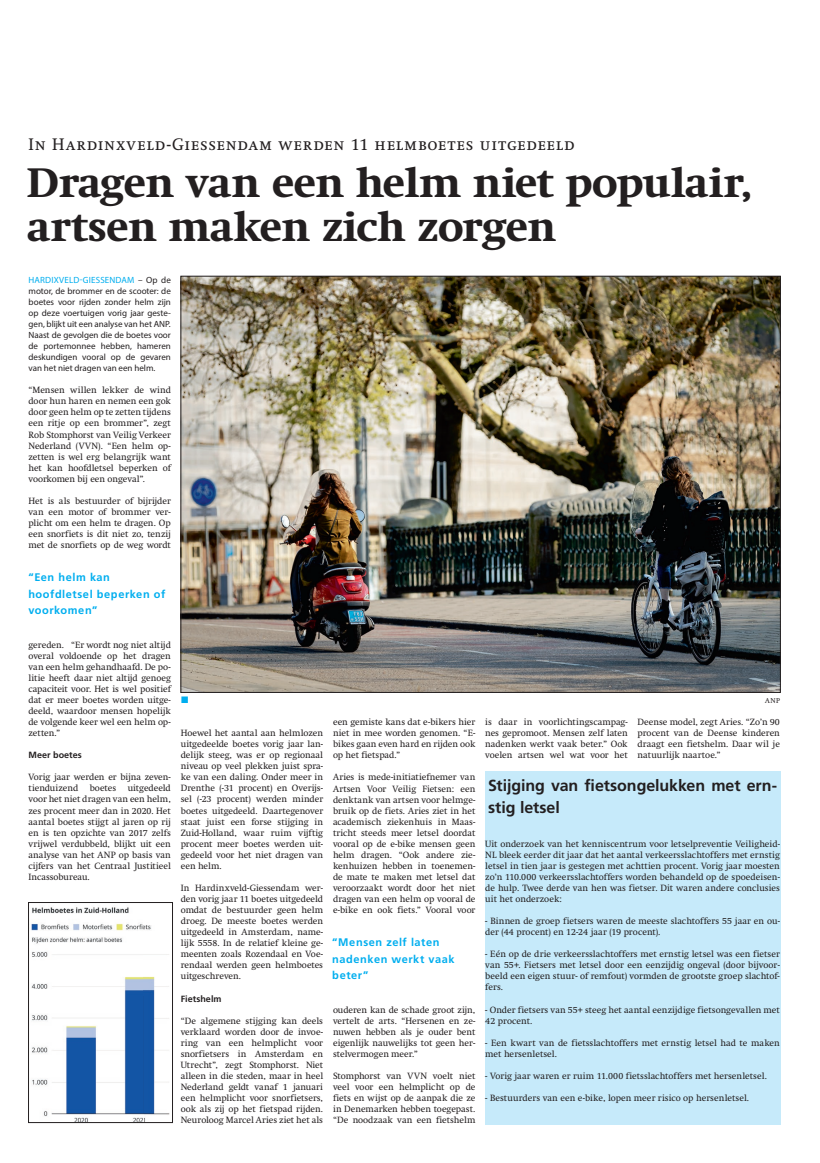
<style>
.page{position:relative;width:820px;height:1163px;background:#fff}
.page>*{position:absolute;margin:0;border:0;box-sizing:border-box;transform-origin:0 0}
.t1{font:800 40px/44.2px "Swift";letter-spacing:-.01em;color:#231f20}
.t2{font:16.5px "Swift";letter-spacing:.045em;color:#231f20}
.t3{font:700 16px/22.1px "Frutiger LT Std";letter-spacing:-.005em;color:#231f20}
.t4{font:700 11px/16.5px "Frutiger LT Std";letter-spacing:.05em;color:#00aeef}
.t5{font:9px/11.1px "Swift";letter-spacing:.005em;color:#231f20;text-align:justify}
.t6{font:9px/11.1px "Myriad Pro";color:#231f20;text-align:justify}
.t7{font:9px/11.1px "Swift";letter-spacing:.03em;color:#231f20}
.t8{font:700 9px "Frutiger LT Std";letter-spacing:.005em;color:#231f20}
.t9{font:7px "Swift";color:#231f20}
.s1{color:#00aeef}
</style>
<div class="page">
<img style="left:182px;top:278px;width:596px;height:412px">
<img style="left:31px;top:907px;width:139px;height:213px">
<div style="left:28px;top:902px;width:145px;height:220px;border:1px solid #231f20"></div>
<div style="left:485px;top:771px;width:295px;height:353px;background:#c6eafa"></div>
<h2 class="t2" style="left:28px;top:135px;width:547px">In Hardinxveld-Giessendam werden 11 helmboetes uitgedeeld</h2>
<h1 class="t1" style="left:27px;top:161px;width:727px">Dragen van een helm niet populair, artsen maken zich zorgen</h1>
<p class="t6" style="left:28px;top:274px;width:144px"><span class="s1">HARDIXVELD-GIESSENDAM</span> – Op de motor, de brommer en de scooter: de boetes voor rijden zonder helm zijn op deze voertuigen vorig jaar geste&shy;gen, blijkt uit een analyse van het ANP.<br>Naast de gevolgen die de boetes voor de portemonnee hebben, hameren deskundigen vooral op de gevaren van het niet dragen van een helm.</p>
<p class="t5" style="left:28px;top:384px;width:144px">“Mensen willen lekker de wind door hun haren en nemen een gok door geen helm op te zetten tijdens een ritje op een brommer”, zegt Rob Stomphorst van Veilig Verkeer Nederland (VVN). “Een helm op&shy;zetten is wel erg belangrijk want het kan hoofdletsel beperken of voorkomen bij een ongeval”.</p>
<p class="t5" style="left:28px;top:495px;width:144px">Het is als bestuurder of bijrijder van een motor of brommer ver&shy;plicht om een helm te dragen. Op een snorfiets is dit niet zo, tenzij met de snorfiets op de weg wordt</p>
<p class="t4" style="left:28px;top:569px;width:138px">“Een helm kan hoofdletsel beperken of voorkomen”</p>
<p class="t5" style="left:28px;top:639px;width:144px">gereden. “Er wordt nog niet altijd overal voldoende op het dragen van een helm gehandhaafd. De po&shy;litie heeft daar niet altijd genoeg capaciteit voor. Het is wel positief dat er meer boetes worden uitge&shy;deeld, waardoor mensen hopelijk de volgende keer wel een helm op&shy;zetten.”</p>
<p class="t8" style="left:28px;top:749px;width:55px">Meer boetes</p>
<p class="t5" style="left:28px;top:771px;width:144px">Vorig jaar werden er bijna zeven&shy;tienduizend</p>
<p class="t5" style="left:28px;top:782px;width:144px;text-indent:99px">uitgedeeld voor het niet dragen van een helm, zes procent meer dan in 2020. Het aantal boetes stijgt al jaren op rij en is ten opzichte van 2017 zelfs vrijwel verdubbeld, blijkt uit een analyse van het ANP op basis van cijfers van het Centraal Justitieel Incassobureau.</p>
<p class="t5" style="left:90px;top:782px;width:28px">boetes</p>
<p class="t5" style="left:181px;top:727px;width:144px">Hoewel het aantal aan helmlozen uitgedeelde boetes vorig jaar lan&shy;delijk steeg, was er op regionaal niveau op veel plekken juist spra&shy;ke van een daling. Onder meer in Drenthe (-31 procent) en Overijs&shy;sel (-23 procent) werden minder boetes uitgedeeld. Daartegenover staat juist een forse stijging in Zuid-Holland, waar ruim vijftig procent meer boetes werden uit&shy;gedeeld voor het niet dragen van een helm.</p>
<p class="t5" style="left:181px;top:882px;width:144px">In Hardinxveld-Giessendam wer&shy;den vorig jaar 11 boetes uitgedeeld omdat de bestuurder geen helm droeg. De meeste boetes werden uitgedeeld in Amsterdam, name&shy;lijk 5558. In de relatief kleine ge&shy;meenten zoals Rozendaal en Voe&shy;rendaal werden geen helmboetes uitgeschreven.</p>
<p class="t8" style="left:181px;top:992px;width:42px">Fietshelm</p>
<p class="t5" style="left:181px;top:1014px;width:144px">“De algemene stijging kan deels verklaard worden door de invoe&shy;ring van een helmplicht voor snorfietsers in Amsterdam en Utrecht”, zegt Stomphorst. Niet alleen in die steden, maar in heel Nederland geldt vanaf 1 januari een helmplicht voor snorfietsers, ook als zij op het fietspad rijden.<br>Neuroloog Marcel Aries ziet het als</p>
<p class="t5" style="left:333px;top:716px;width:144px">een gemiste kans dat e-bikers hier niet in mee worden genomen. “E&shy;bikes gaan even hard en rijden ook op het fietspad.”</p>
<p class="t5" style="left:333px;top:771px;width:144px">Aries is mede-initiatiefnemer van Artsen Voor Veilig Fietsen: een denktank van artsen voor helmge&shy;bruik op de fiets. Aries ziet in het academisch ziekenhuis in Maas&shy;tricht steeds meer letsel doordat vooral op de e-bike mensen geen helm dragen. “Ook andere zie&shy;kenhuizen hebben in toenemen&shy;de mate te maken met letsel dat veroorzaakt wordt door het niet dragen van een helm op vooral de e-bike en ook fiets.” Vooral voor</p>
<p class="t4" style="left:332px;top:933px;width:124px">“Mensen zelf laten nadenken werkt vaak beter”</p>
<p class="t5" style="left:333px;top:1003px;width:144px">ouderen kan de schade groot zijn, vertelt de arts. “Hersenen en ze&shy;nuwen hebben als je ouder bent eigenlijk nauwelijks tot geen her&shy;stelvermogen meer.”</p>
<p class="t5" style="left:333px;top:1070px;width:144px">Stomphorst van VVN voelt niet veel voor een helmplicht op de fiets en wijst op de aanpak die ze in Denemarken hebben toegepast. “De noodzaak van een fietshelm</p>
<p class="t9" style="left:764px;top:696px;width:16px">ANP</p>
<p class="t5" style="left:485px;top:716px;width:144px">is daar in voorlichtingscampag&shy;nes gepromoot. Mensen zelf laten nadenken werkt vaak beter.” Ook voelen artsen wel wat voor het</p>
<p class="t5" style="left:637px;top:716px;width:144px">Deense model, zegt Aries. “Zo’n 90 procent van de Deense kinderen draagt een fietshelm. Daar wil je natuurlijk naartoe.”</p>
<h3 class="t3" style="left:488px;top:774px;width:290px">Stijging van fietsongelukken met ern&shy;stig letsel</h3>
<p class="t5" style="left:485px;top:837px;width:296px">Uit onderzoek van het kenniscentrum voor letselpreventie Veiligheid-NL bleek eerder dit jaar dat het aantal verkeersslachtoffers met ernstig letsel in tien jaar is gestegen met achttien procent. Vorig jaar moesten zo’n 110.000 verkeersslachtoffers worden behandeld op de spoedeisen&shy;de hulp. Twee derde van hen was fietser. Dit waren andere conclusies uit het onderzoek:</p>
<p class="t5" style="left:485px;top:915px;width:296px">- Binnen de groep fietsers waren de meeste slachtoffers 55 jaar en ou&shy;der (44 procent) en 12-24 jaar (19 procent).</p>
<p class="t5" style="left:485px;top:948px;width:296px">- Eén op de drie verkeersslachtoffers met ernstig letsel was een fietser van 55+. Fietsers met letsel door een eenzijdig ongeval (door bijvoor&shy;beeld een eigen stuur- of remfout) vormden de grootste groep slachtof&shy;fers.</p>
<p class="t5" style="left:485px;top:1003px;width:296px">- Onder fietsers van 55+ steeg het aantal eenzijdige fietsongevallen met<br>42 procent.</p>
<p class="t7" style="left:485px;top:1036px;width:296px">- Een kwart van de fietsslachtoffers met ernstig letsel had te maken met hersenletsel.</p>
<p class="t5" style="left:485px;top:1070px;width:283px">- Vorig jaar waren er ruim 11.000 fietsslachtoffers met hersenletsel.</p>
<p class="t5" style="left:485px;top:1092px;width:265px">- Bestuurders van een e-bike, lopen meer risico op hersenletsel.</p>
</div>
